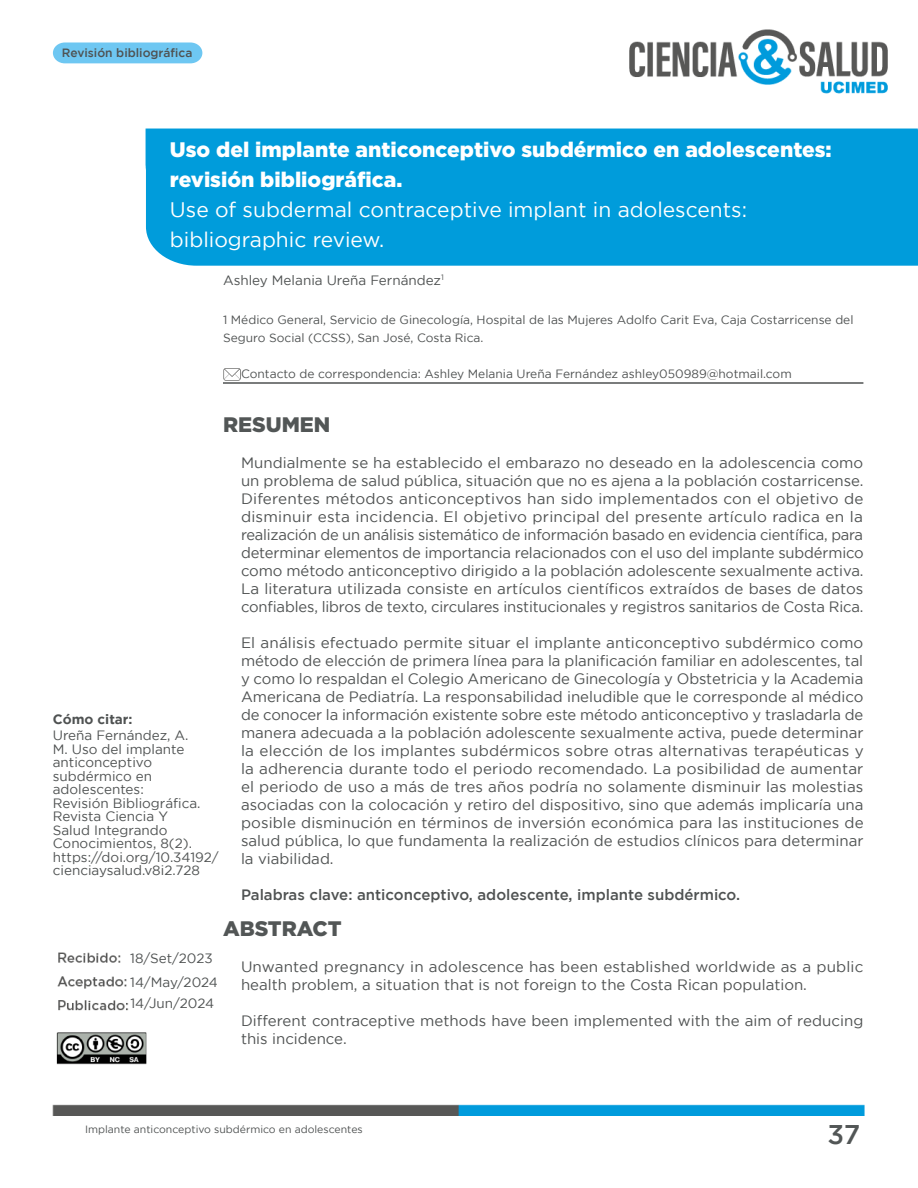
<style>
.page{position:relative;width:918px;height:1188px;background:#fff}
.page>*{position:absolute;margin:0;border:0;box-sizing:border-box;transform-origin:0 0}
.t1{font:500 27px "Gotham";color:#525656}
.Estilo_de_títulos_en_español{font:900 21px "Gotham";color:#fff}
.Estilo_de_títulos_en_inglés{font:21px "Gotham";color:#fff}
.RESUMEN_y_ABSt{font:900 21px "Gotham";color:#525656}
.Cuerpo_de_resumen{font:15px/18px "Gotham";color:#4f5252;text-align:justify}
.Palabras_clave{font:500 15px "Gotham";color:#4f5252}
.Estilo_de_como_citar{font:13.5px/13.5px "Gotham";color:#4f5252}
.Nombres_de_autores{font:13.5px "Gotham";color:#4f5252}
.t2{font:700 13.5px "Gotham";color:#4f5252}
.Afiliaciones{font:12px/18px "Gotham";color:#4f5252}
.Contacto{font:12px "Gotham";color:#4f5252}
.Estilo_de_como_citar-2{font:500 12px "Gotham";color:#4f5252}
.Estilo_de_pie_de_pagina{font:10.5px "Gotham";color:#4f5252}
</style>
<div class="page">
<img style="left:52px;top:29px;width:866px;height:1087px">
<svg style="left:53px;top:42px;width:149px;height:21px;background:#75c9f2"></svg>
<div style="left:146px;top:130px;width:772px;height:136px;background:#009cdb"></div>
<hr style="left:223px;top:382px;width:640px;height:2px;background:#4f5252">
<svg style="left:223px;top:368px;width:18px;height:13px"></svg>
<p class="Estilo_de_como_citar-2" style="left:62px;top:46px;width:132px">Revisión bibliográfica</p>
<p class="Estilo_de_títulos_en_español" style="left:170px;top:137px;width:663px">Uso del implante anticonceptivo subdérmico en adolescentes:</p>
<p class="Estilo_de_títulos_en_español" style="left:170px;top:167px;width:234px">revisión bibliográfica.</p>
<p class="Estilo_de_títulos_en_inglés" style="left:170px;top:198px;width:579px">Use of subdermal contraceptive implant in adolescents:</p>
<p class="Estilo_de_títulos_en_inglés" style="left:170px;top:228px;width:216px">bibliographic review.</p>
<p class="Nombres_de_autores" style="left:223px;top:272px;width:222px">Ashley Melania Ureña Fernández<sup>1</sup></p>
<p class="Afiliaciones" style="left:223px;top:311px;width:632px">1 Médico General, Servicio de Ginecología, Hospital de las Mujeres Adolfo Carit Eva, Caja Costarricense del<br>Seguro Social (CCSS), San José, Costa Rica.</p>
<p class="Contacto" style="left:241px;top:367px;width:552px">Contacto de correspondencia: Ashley Melania Ureña Fernández ashley050989@hotmail.com</p>
<p class="RESUMEN_y_ABSt" style="left:223px;top:412px;width:109px">RESUMEN</p>
<p class="Cuerpo_de_resumen" style="left:241px;top:453px;width:624px">Mundialmente se ha establecido el embarazo no deseado en la adolescencia como un problema de salud pública, situación que no es ajena a la población costarricense.<br>Diferentes métodos anticonceptivos han sido implementados con el objetivo de disminuir esta incidencia. El objetivo principal del presente artículo radica en la realización de un análisis sistemático de información basado en evidencia científica, para determinar elementos de importancia relacionados con el uso del implante subdérmico como método anticonceptivo dirigido a la población adolescente sexualmente activa.<br>La literatura utilizada consiste en artículos científicos extraídos de bases de datos confiables, libros de texto, circulares institucionales y registros sanitarios de Costa Rica.</p>
<p class="Cuerpo_de_resumen" style="left:241px;top:633px;width:624px">El análisis efectuado permite situar el implante anticonceptivo subdérmico como método de elección de primera línea para la planificación familiar en adolescentes, tal y como lo respaldan el Colegio Americano de Ginecología y Obstetricia y la Academia Americana de Pediatría. La responsabilidad ineludible que le corresponde al médico de conocer la información existente sobre este método anticonceptivo y trasladarla de manera adecuada a la población adolescente sexualmente activa, puede determinar la elección de los implantes subdérmicos sobre otras alternativas terapéuticas y la adherencia durante todo el periodo recomendado. La posibilidad de aumentar el periodo de uso a más de tres años podría no solamente disminuir las molestias asociadas con la colocación y retiro del dispositivo, sino que además implicaría una posible disminución en términos de inversión económica para las instituciones de salud pública, lo que fundamenta la realización de estudios clínicos para determinar la viabilidad.</p>
<p class="Palabras_clave" style="left:241px;top:886px;width:501px">Palabras clave: anticonceptivo, adolescente, implante subdérmico.</p>
<p class="RESUMEN_y_ABSt" style="left:223px;top:916px;width:120px">ABSTRACT</p>
<p class="Cuerpo_de_resumen" style="left:241px;top:957px;width:624px">Unwanted pregnancy in adolescence has been established worldwide as a public health problem, a situation that is not foreign to the Costa Rican population.</p>
<p class="Cuerpo_de_resumen" style="left:241px;top:1011px;width:624px">Different contraceptive methods have been implemented with the aim of reducing this incidence.</p>
<p class="t2" style="left:53px;top:711px;width:81px">Cómo citar:</p>
<p class="Estilo_de_como_citar" style="left:53px;top:729px;width:167px">Ureña Fernández, A.<br>M. Uso del implante anticonceptivo subdérmico en adolescentes:<br>Revisión Bibliográfica.<br>Revista Ciencia Y<br>Salud Integrando<br>Conocimientos, 8(2). https://doi.org/10.34192/ cienciaysalud.v8i2.728</p>
<p class="Estilo_de_como_citar" style="left:130px;top:951px;width:84px">18/Set/2023</p>
<p class="Estilo_de_como_citar" style="left:130px;top:975px;width:89px">14/May/2024</p>
<p class="Estilo_de_como_citar" style="left:130px;top:996px;width:85px">14/Jun/2024</p>
<p class="Estilo_de_pie_de_pagina" style="left:85px;top:1124px;width:279px">Implante anticonceptivo subdérmico en adolescentes</p>
<h1 class="t1" style="left:828px;top:1119px;width:34px">37</h1>
</div>
